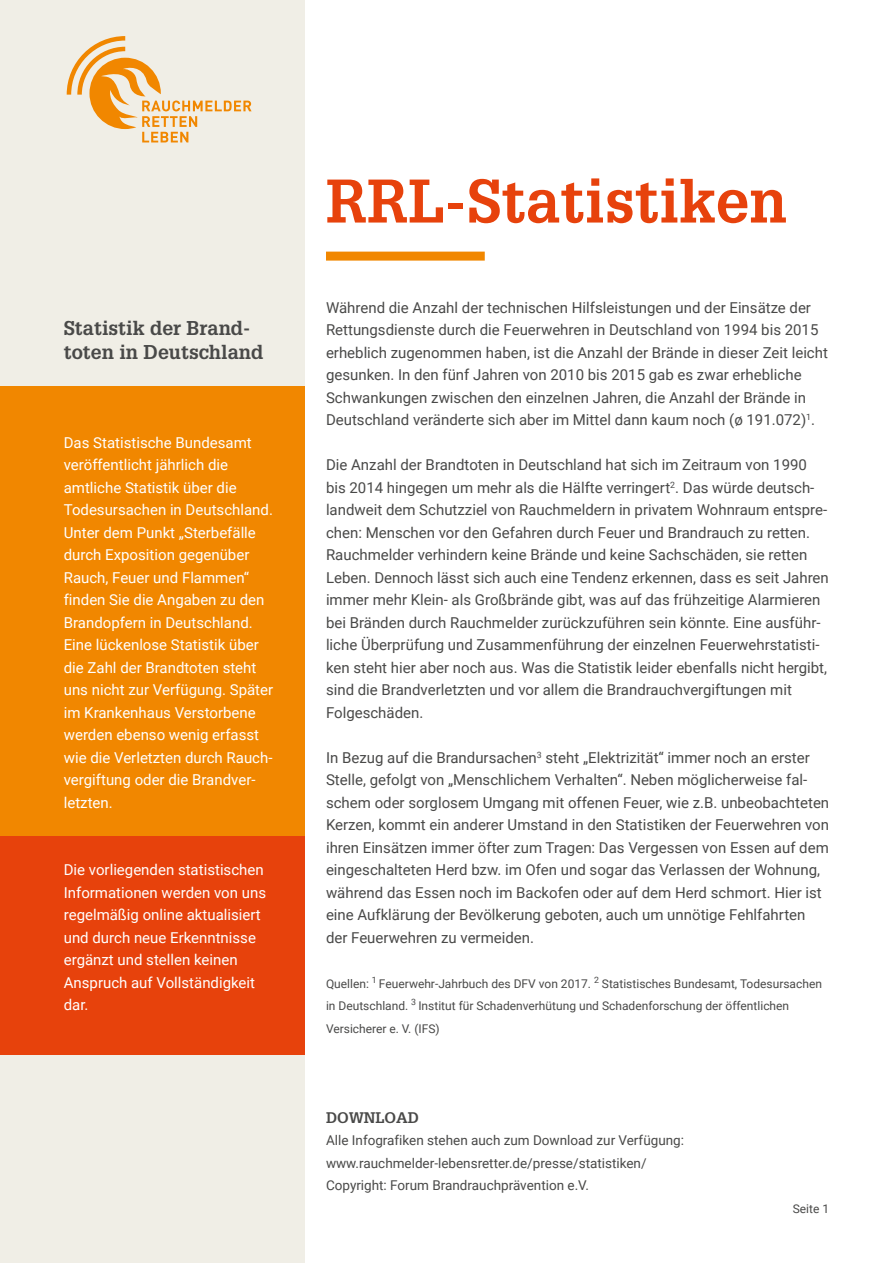
<style>
.page{position:relative;width:893px;height:1263px;background:#fff}
.page>*{position:absolute;margin:0;border:0;box-sizing:border-box;transform-origin:0 0}
.t1{font:700 60px "Glypha";color:#e7420c}
.t2{font:700 19.5px/24px "Glypha";color:#494948}
.t3{font:15px/22.5px "Roboto";color:#494948}
.t4{font:15px/22.5px "Roboto";color:#fff}
.t5{font:700 15px "Glypha";color:#494948}
.t6{font:13.5px/22.5px "Roboto";color:#494948}
.t7{font:12px/22.5px "Roboto";color:#494948}
</style>
<div class="page">
<div style="left:0;top:0;width:305px;height:1263px;background:#f0eee6"></div>
<div style="left:0;top:800px;width:305px;height:255px;background:#e7420c"></div>
<div style="left:0;top:386px;width:305px;height:450px;background:#f18700"></div>
<div style="left:326px;top:252px;width:159px;height:9px;background:#f18700"></div>
<svg style="left:67px;top:36px;width:185px;height:106px"></svg>
<h2 class="t2" style="left:64px;top:315px;width:201px">Statistik der Brand&shy;toten in Deutschland</h2>
<p class="t4" style="left:64px;top:430px;width:211px">Das Statistische Bundesamt veröffentlicht jährlich die amtliche Statistik über die<br>Todesursachen in Deutschland.<br>Unter dem Punkt „Sterbefälle durch Exposition gegenüber<br>Rauch, Feuer und Flammen“ finden Sie die Angaben zu den<br>Brandopfern in Deutschland.<br>Eine lückenlose Statistik über die Zahl der Brandtoten steht uns nicht zur Verfügung. Später im Krankenhaus Verstorbene werden ebenso wenig erfasst wie die Verletzten durch Rauch&shy;vergiftung oder die Brandver&shy;letzten.</p>
<p class="t4" style="left:64px;top:858px;width:204px">Die vorliegenden statistischen<br>Informationen werden von uns regelmäßig online aktualisiert und durch neue Erkenntnisse ergänzt und stellen keinen<br>Anspruch auf Vollständigkeit dar.</p>
<h1 class="t1" style="left:326px;top:163px;width:462px">RRL-Statistiken</h1>
<p class="t3" style="left:326px;top:295px;width:503px">Während die Anzahl der technischen Hilfsleistungen und der Einsätze der Rettungsdienste durch die Feuerwehren in Deutschland von 1994 bis 2015 erheblich zugenommen haben, ist die Anzahl der Brände in dieser Zeit leicht gesunken. In den fünf Jahren von 2010 bis 2015 gab es zwar erhebliche Schwankungen zwischen den einzelnen Jahren, die Anzahl der Brände in Deutschland veränderte sich aber im Mittel dann kaum noch (ø 191.072)<sup>1</sup>.</p>
<p class="t3" style="left:326px;top:453px;width:504px">Die Anzahl der Brandtoten in Deutschland hat sich im Zeitraum von 1990 bis 2014 hingegen um mehr als die Hälfte verringert<sup>2</sup>. Das würde deutsch&shy;landweit dem Schutzziel von Rauchmeldern in privatem Wohnraum entspre&shy;chen: Menschen vor den Gefahren durch Feuer und Brandrauch zu retten.<br>Rauchmelder verhindern keine Brände und keine Sachschäden, sie retten Leben. Dennoch lässt sich auch eine Tendenz erkennen, dass es seit Jahren immer mehr Klein- als Großbrände gibt, was auf das frühzeitige Alarmieren bei Bränden durch Rauchmelder zurückzuführen sein könnte. Eine ausführ&shy;liche Überprüfung und Zusammenführung der einzelnen Feuerwehrstatisti&shy;ken steht hier aber noch aus. Was die Statistik leider ebenfalls nicht hergibt, sind die Brandverletzten und vor allem die Brandrauchvergiftungen mit Folgeschäden.</p>
<p class="t3" style="left:326px;top:745px;width:505px">In Bezug auf die Brandursachen<sup>3</sup> steht „Elektrizität“ immer noch an erster Stelle, gefolgt von „Menschlichem Verhalten“. Neben möglicherweise fal&shy;schem oder sorglosem Umgang mit offenen Feuer, wie z.B. unbeobachteten Kerzen, kommt ein anderer Umstand in den Statistiken der Feuerwehren von ihren Einsätzen immer öfter zum Tragen: Das Vergessen von Essen auf dem eingeschalteten Herd bzw. im Ofen und sogar das Verlassen der Wohnung, während das Essen noch im Backofen oder auf dem Herd schmort. Hier ist eine Aufklärung der Bevölkerung geboten, auch um unnötige Fehlfahrten der Feuerwehren zu vermeiden.</p>
<p class="t7" style="left:326px;top:972px;width:497px">Quellen: <sup>1</sup> Feuerwehr-Jahrbuch des DFV von 2017. <sup>2</sup> Statistisches Bundesamt, Todesursachen in Deutschland. <sup>3</sup> Institut für Schadenverhütung und Schadenforschung der öffentlichen<br>Versicherer e. V. (IFS)</p>
<p class="t5" style="left:326px;top:1108px;width:95px">DOWNLOAD</p>
<p class="t6" style="left:326px;top:1128px;width:360px">Alle Infografiken stehen auch zum Download zur Verfügung: www.rauchmelder-lebensretter.de/presse/statistiken/<br>Copyright: Forum Brandrauchprävention e.V.</p>
<p class="t7" style="left:793px;top:1197px;width:38px">Seite 1</p>
</div>
